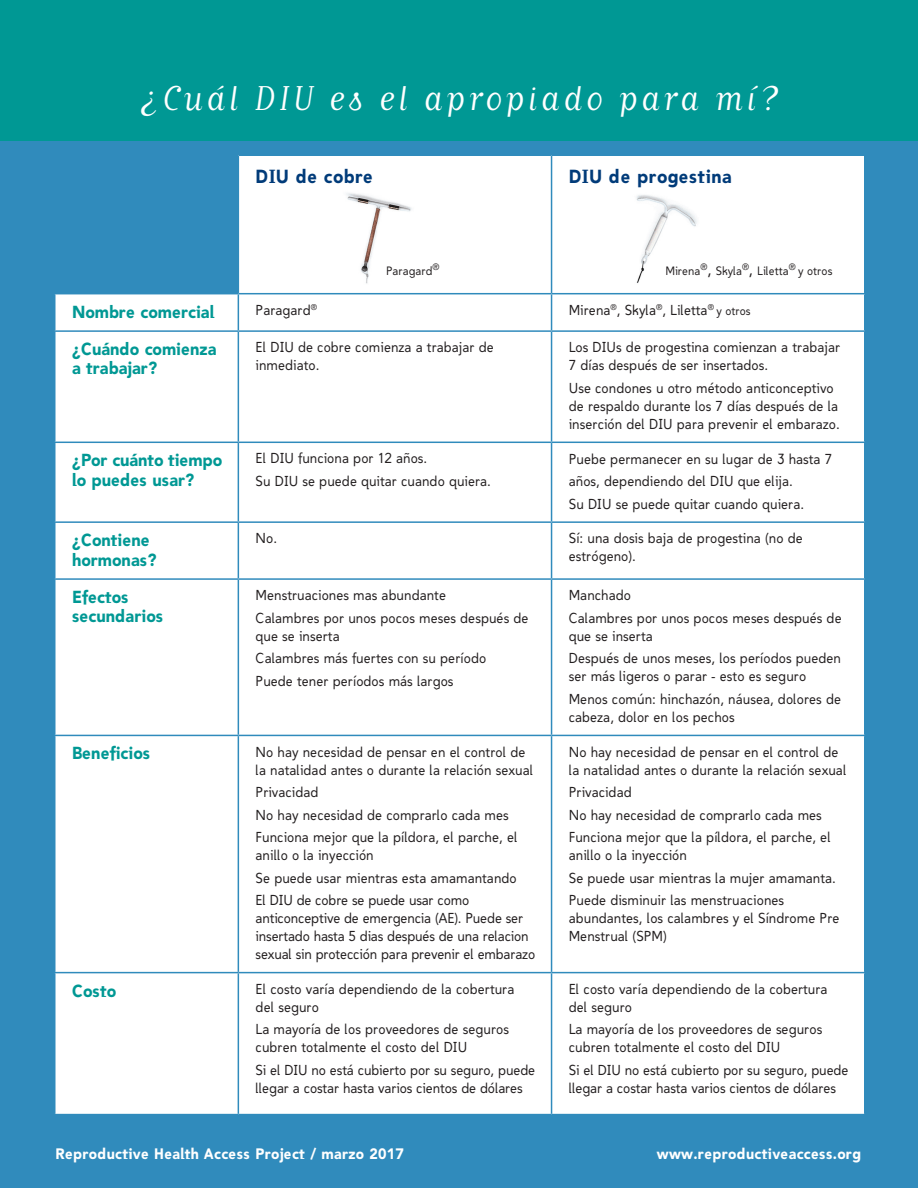
<style>
.page{position:relative;width:918px;height:1188px;background:#308bbc}
.page>*{position:absolute;margin:0;border:0;box-sizing:border-box;transform-origin:0 0}
.t1{font:40.5px "Matrix Script";letter-spacing:.07em;color:#fff}
.t2{font:700 18.75px "Bawdy";letter-spacing:.025em;color:#013b79}
.t3{font:700 17.25px/19.5px "Bawdy";color:#009894}
.t4{font:700 15px "Bawdy";letter-spacing:.02em;color:#fff}
.t5{font:14.25px/22.5px "Bawdy";color:#231f20}
.t6{font:12px "Bawdy";color:#231f20}
.s1{font-size:15.75px}
.s2{font-size:12px}
</style>
<div class="page">
<div style="left:238px;top:155px;width:314px;height:139px;background:#fff"></div>
<div style="left:552px;top:155px;width:313px;height:139px;background:#fff"></div>
<div style="left:56px;top:294px;width:808px;height:820px;background:#fff"></div>
<hr style="left:238px;top:154px;width:314px;height:2px;background:#308bbc">
<hr style="left:238px;top:156px;width:1px;height:137px;background:#308bbc">
<hr style="left:552px;top:154px;width:314px;height:2px;background:#308bbc">
<hr style="left:551px;top:156px;width:1px;height:137px;background:#308bbc">
<hr style="left:864px;top:156px;width:2px;height:137px;background:#308bbc">
<hr style="left:238px;top:293px;width:314px;height:1px;background:#308bbc">
<hr style="left:238px;top:294px;width:1px;height:36px;background:#308bbc">
<hr style="left:552px;top:293px;width:314px;height:1px;background:#308bbc">
<hr style="left:551px;top:294px;width:1px;height:36px;background:#308bbc">
<hr style="left:54px;top:330px;width:184px;height:2px;background:#308bbc">
<hr style="left:238px;top:330px;width:314px;height:2px;background:#308bbc">
<hr style="left:238px;top:332px;width:1px;height:110px;background:#308bbc">
<hr style="left:552px;top:330px;width:314px;height:2px;background:#308bbc">
<hr style="left:551px;top:332px;width:1px;height:110px;background:#308bbc">
<hr style="left:54px;top:442px;width:184px;height:1px;background:#308bbc">
<hr style="left:238px;top:442px;width:314px;height:1px;background:#308bbc">
<hr style="left:238px;top:443px;width:1px;height:78px;background:#308bbc">
<hr style="left:552px;top:442px;width:314px;height:1px;background:#308bbc">
<hr style="left:551px;top:443px;width:1px;height:78px;background:#308bbc">
<hr style="left:54px;top:521px;width:184px;height:2px;background:#308bbc">
<hr style="left:238px;top:521px;width:314px;height:2px;background:#308bbc">
<hr style="left:238px;top:523px;width:1px;height:55px;background:#308bbc">
<hr style="left:552px;top:521px;width:314px;height:2px;background:#308bbc">
<hr style="left:551px;top:523px;width:1px;height:55px;background:#308bbc">
<hr style="left:54px;top:578px;width:184px;height:2px;background:#308bbc">
<hr style="left:238px;top:578px;width:314px;height:2px;background:#308bbc">
<hr style="left:238px;top:580px;width:1px;height:155px;background:#308bbc">
<hr style="left:552px;top:578px;width:314px;height:2px;background:#308bbc">
<hr style="left:551px;top:580px;width:1px;height:155px;background:#308bbc">
<hr style="left:54px;top:735px;width:184px;height:1px;background:#308bbc">
<hr style="left:238px;top:735px;width:314px;height:1px;background:#308bbc">
<hr style="left:238px;top:736px;width:1px;height:236px;background:#308bbc">
<hr style="left:552px;top:735px;width:314px;height:1px;background:#308bbc">
<hr style="left:551px;top:736px;width:1px;height:236px;background:#308bbc">
<hr style="left:54px;top:972px;width:184px;height:1px;background:#308bbc">
<hr style="left:238px;top:972px;width:314px;height:1px;background:#308bbc">
<hr style="left:238px;top:973px;width:1px;height:141px;background:#308bbc">
<hr style="left:552px;top:972px;width:314px;height:1px;background:#308bbc">
<hr style="left:551px;top:973px;width:1px;height:141px;background:#308bbc">
<img style="left:346px;top:193px;width:66px;height:91px">
<img style="left:636px;top:195px;width:61px;height:88px">
<div style="left:0;top:0;width:918px;height:141px;background:#009894"></div>
<h1 class="t1" style="left:139px;top:78px;width:641px">¿Cuál DIU es el apropiado para mí?</h1>
<h2 class="t2" style="left:256px;top:165px;width:119px">DIU de cobre</h2>
<h2 class="t2" style="left:569px;top:165px;width:164px">DIU de progestina</h2>
<p class="t6" style="left:386px;top:264px;width:55px">Paragard<sup>®</sup></p>
<p class="t6" style="left:665px;top:264px;width:169px">Mirena<sup>®</sup><span class="s1">,</span> Skyla<sup>®</sup><span class="s1">,</span> Liletta<sup>®</sup> y otros</p>
<p class="t3" style="left:72px;top:302px;width:144px">Nombre comercial</p>
<p class="t5" style="left:256px;top:299px;width:63px">Paragard<sup>®</sup></p>
<p class="t5" style="left:569px;top:299px;width:183px">Mirena<sup>®</sup>, Skyla<sup>®</sup>, Liletta<sup>®</sup> <span class="s2">y otros</span></p>
<p class="t3" style="left:72px;top:339px;width:146px">¿Cuándo comienza a trabajar?</p>
<p class="t5" style="left:256px;top:339px;width:240px;line-height:18px">El DIU de cobre comienza a trabajar de inmediato.</p>
<p class="t5" style="left:569px;top:339px;width:273px;line-height:18px">Los DIUs de progestina comienzan a trabajar<br>7 días después de ser insertados.</p>
<p class="t5" style="left:569px;top:379px;width:273px;line-height:18px">Use condones u otro método anticonceptivo de respaldo durante los 7 días después de la inserción del DIU para prevenir el embarazo.</p>
<p class="t3" style="left:72px;top:450px;width:152px">¿Por cuánto tiempo lo puedes usar?</p>
<p class="t5" style="left:256px;top:447px;width:237px">El DIU funciona por 12 años.<br>Su DIU se puede quitar cuando quiera.</p>
<p class="t5" style="left:569px;top:448px;width:265px">Puebe permanecer en su lugar de 3 hasta 7 años, dependiendo del DIU que elija.<br>Su DIU se puede quitar cuando quiera.</p>
<p class="t3" style="left:72px;top:530px;width:86px">¿Contiene hormonas?</p>
<p class="t5" style="left:256px;top:527px;width:23px">No.</p>
<p class="t5" style="left:569px;top:530px;width:236px;line-height:18px">Sí: una dosis baja de progestina (no de estrógeno).</p>
<p class="t3" style="left:72px;top:587px;width:93px">Efectos secundarios</p>
<p class="t5" style="left:256px;top:584px;width:274px">Menstruaciones mas abundante<br>Calambres por unos pocos meses después de</p>
<p class="t5" style="left:256px;top:625px;width:232px">que se inserta<br>Calambres más fuertes con su período<br>Puede tener períodos más largos</p>
<p class="t5" style="left:569px;top:584px;width:274px">Manchado<br>Calambres por unos pocos meses después de</p>
<p class="t5" style="left:569px;top:625px;width:274px">que se inserta<br>Después de unos meses, los períodos pueden</p>
<p class="t5" style="left:569px;top:665px;width:274px">ser más ligeros o parar - esto es seguro<br>Menos común: hinchazón, náusea, dolores de</p>
<p class="t5" style="left:569px;top:706px;width:167px">cabeza, dolor en los pechos</p>
<p class="t3" style="left:72px;top:743px;width:80px">Beneficios</p>
<p class="t5" style="left:256px;top:743px;width:279px;line-height:18px">No hay necesidad de pensar en el control de la natalidad antes o durante la relación sexual</p>
<p class="t5" style="left:256px;top:781px;width:264px">Privacidad<br>No hay necesidad de comprarlo cada mes<br>Funciona mejor que la píldora, el parche, el</p>
<p class="t5" style="left:256px;top:844px;width:263px">anillo o la inyección<br>Se puede usar mientras esta amamantando<br>El DIU de cobre se puede usar como</p>
<p class="t5" style="left:256px;top:909px;width:281px;line-height:18px">anticonceptive de emergencia (AE). Puede ser insertado hasta 5 dias después de una relacion sexual sin protección para prevenir el embarazo</p>
<p class="t3" style="left:72px;top:981px;width:46px">Costo</p>
<p class="t5" style="left:256px;top:980px;width:260px;line-height:18px">El costo varía dependiendo de la cobertura del seguro</p>
<p class="t5" style="left:256px;top:1021px;width:255px;line-height:18px">La mayoría de los proveedores de seguros cubren totalmente el costo del DIU</p>
<p class="t5" style="left:256px;top:1061px;width:281px;line-height:18px">Si el DIU no está cubierto por su seguro, puede llegar a costar hasta varios cientos de dólares</p>
<p class="t5" style="left:569px;top:743px;width:279px;line-height:18px">No hay necesidad de pensar en el control de la natalidad antes o durante la relación sexual</p>
<p class="t5" style="left:569px;top:781px;width:264px">Privacidad<br>No hay necesidad de comprarlo cada mes<br>Funciona mejor que la píldora, el parche, el</p>
<p class="t5" style="left:569px;top:844px;width:269px">anillo o la inyección<br>Se puede usar mientras la mujer amamanta.<br>Puede disminuir las menstruaciones</p>
<p class="t5" style="left:569px;top:909px;width:272px;line-height:18px">abundantes, los calambres y el Síndrome Pre<br>Menstrual (SPM)</p>
<p class="t5" style="left:569px;top:980px;width:260px;line-height:18px">El costo varía dependiendo de la cobertura del seguro</p>
<p class="t5" style="left:569px;top:1021px;width:255px;line-height:18px">La mayoría de los proveedores de seguros cubren totalmente el costo del DIU</p>
<p class="t5" style="left:569px;top:1061px;width:281px;line-height:18px">Si el DIU no está cubierto por su seguro, puede llegar a costar hasta varios cientos de dólares</p>
<p class="t4" style="left:56px;top:1145px;width:350px">Reproductive Health Access Project / marzo 2017</p>
<p class="t4" style="left:657px;top:1145px;width:206px">www.reproductiveaccess.org</p>
</div>
